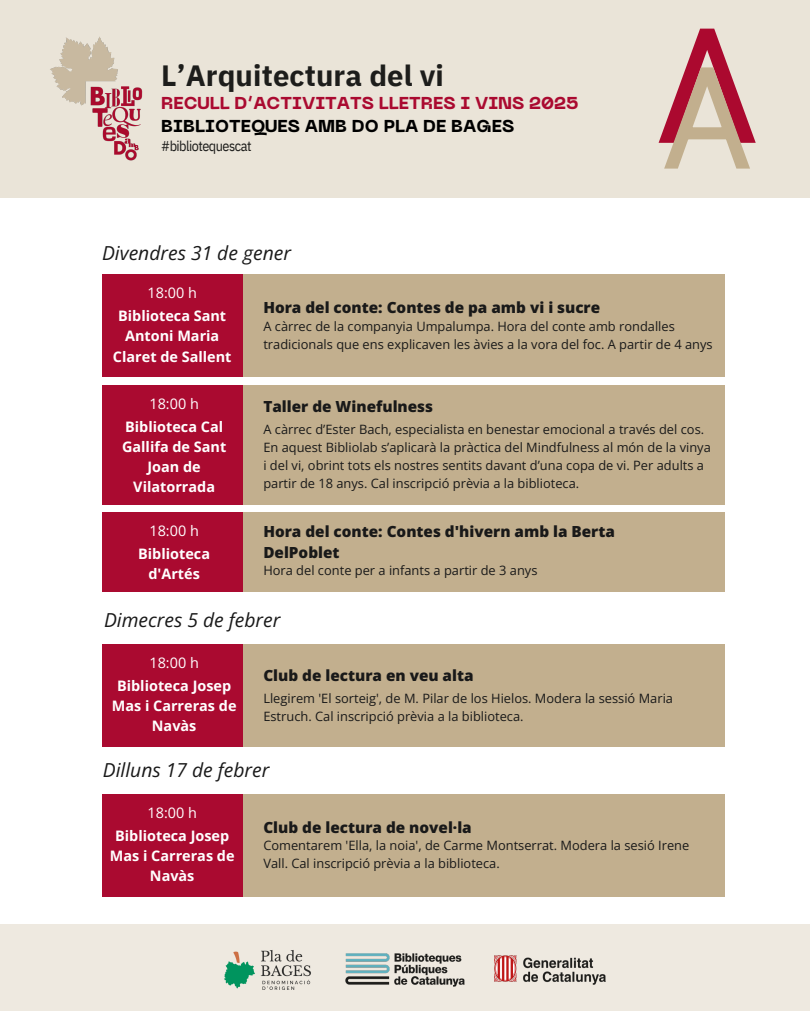
<style>
.page{position:relative;width:810px;height:1013px;background:#fff}
.page>*{position:absolute;margin:0;border:0;box-sizing:border-box;transform-origin:0 0}
.t1{font:700 29.2px "IBM Plex Sans";letter-spacing:.005em;color:#1d1d1b}
.t2{font:italic 19.3px "Open Sans";color:#191919}
.t3{font:800 17.1px/23.5px "PP Neue Machina";color:#aa0a30}
.t4{font:800 15.3px/20.7px "Open Sans";color:#191919}
.t5{font:700 14.4px/20.2px "Open Sans";color:#fff;text-align:center}
.t6{font:14.4px "Open Sans";color:#fff}
.t7{font:14.1px "IBM Plex Sans Cond";letter-spacing:-.035em;color:#1d1d1b}
.t8{font:12.9px/18px "Open Sans";color:#191919}
.s1{color:#000}
</style>
<div class="page">
<div style="left:0;top:924px;width:810px;height:86px;background:#eee9e0"></div>
<img style="left:345px;top:953px;width:120px;height:34px">
<img style="left:494px;top:955px;width:112px;height:30px">
<img style="left:224px;top:950px;width:87px;height:40px">
<div style="left:0;top:0;width:810px;height:197px;background:#eae4d8"></div>
<svg style="left:659px;top:29px;width:97px;height:140px"></svg>
<img style="left:50px;top:37px;width:93px;height:124px">
<div style="left:242px;top:385px;width:483px;height:119px;background:#c2af8e"></div>
<div style="left:102px;top:385px;width:140px;height:119px;background:#aa0a30"></div>
<div style="left:242px;top:512px;width:483px;height:80px;background:#c2af8e"></div>
<div style="left:102px;top:512px;width:140px;height:80px;background:#aa0a30"></div>
<div style="left:242px;top:794px;width:483px;height:102px;background:#c2af8e"></div>
<div style="left:102px;top:794px;width:140px;height:102px;background:#aa0a30"></div>
<div style="left:242px;top:644px;width:483px;height:103px;background:#c2af8e"></div>
<div style="left:102px;top:644px;width:140px;height:103px;background:#aa0a30"></div>
<div style="left:242px;top:275px;width:483px;height:102px;background:#c2af8e"></div>
<div style="left:102px;top:275px;width:140px;height:102px;background:#aa0a30"></div>
<p class="t1" style="left:161px;top:56px;width:284px">L’Arquitectura del vi</p>
<h1 class="t3" style="left:161px;top:92px;width:419px">RECULL D’ACTIVITATS LLETRES I VINS 2025<br><span class="s1">BIBLIOTEQUES AMB DO PLA DE BAGES</span></h1>
<h3 class="t7" style="left:161px;top:137px;width:92px">#bibliotequescat</h3>
<h5 class="t2" style="left:102px;top:240px;width:190px">Divendres 31 de gener</h5>
<h5 class="t6" style="left:148px;top:283px;width:51px">18:00 h</h5>
<h4 class="t5" style="left:113px;top:305px;width:120px">Biblioteca Sant<br>Antoni Maria<br>Claret de Sallent</h4>
<p class="t8" style="left:263px;top:316px;width:451px">A càrrec de la companyia Umpalumpa. Hora del conte amb rondalles tradicionals que ens explicaven les àvies a la vora del foc. A partir de 4 anys</p>
<p class="t4" style="left:263px;top:297px;width:338px">Hora del conte: Contes de pa amb vi i sucre</p>
<h5 class="t6" style="left:149px;top:394px;width:51px">18:00 h</h5>
<p class="t4" style="left:263px;top:395px;width:171px">Taller de Winefulness</p>
<h4 class="t5" style="left:122px;top:416px;width:106px">Biblioteca Cal<br>Gallifa de Sant<br>Joan de<br>Vilatorrada</h4>
<p class="t8" style="left:263px;top:420px;width:442px">A càrrec d’Ester Bach, especialista en benestar emocional a través del cos.</p>
<p class="t8" style="left:263px;top:438px;width:449px">En aquest Bibliolab s’aplicarà la pràctica del Mindfulness al món de la vinya i del vi, obrint tots els nostres sentits davant d’una copa de vi. Per adults a partir de 18 anys. Cal inscripció prèvia a la biblioteca.</p>
<h5 class="t4" style="left:263px;top:521px;width:353px">Hora del conte: Contes d'hivern amb la Berta<br>DelPoblet</h5>
<h4 class="t6" style="left:149px;top:521px;width:51px">18:00 h</h4>
<p class="t5" style="left:138px;top:543px;width:73px">Biblioteca d'Artés</p>
<p class="t8" style="left:263px;top:561px;width:276px">Hora del conte per a infants a partir de 3 anys</p>
<p class="t2" style="left:104px;top:606px;width:178px">Dimecres 5 de febrer</p>
<h5 class="t6" style="left:149px;top:652px;width:51px">18:00 h</h5>
<h4 class="t5" style="left:112px;top:675px;width:126px">Biblioteca Josep<br>Mas i Carreras de<br>Navàs</h4>
<p class="t4" style="left:263px;top:664px;width:212px">Club de lectura en veu alta</p>
<p class="t8" style="left:263px;top:688px;width:411px">Llegirem 'El sorteig', de M. Pilar de los Hielos. Modera la sessió Maria<br>Estruch. Cal inscripció prèvia a la biblioteca.</p>
<p class="t2" style="left:103px;top:756px;width:168px">Dilluns 17 de febrer</p>
<h5 class="t6" style="left:148px;top:802px;width:51px">18:00 h</h5>
<h4 class="t5" style="left:110px;top:825px;width:126px">Biblioteca Josep<br>Mas i Carreras de<br>Navàs</h4>
<p class="t8" style="left:263px;top:836px;width:427px">Comentarem 'Ella, la noia', de Carme Montserrat. Modera la sesió Irene<br>Vall. Cal inscripció prèvia a la biblioteca.</p>
<p class="t4" style="left:263px;top:816px;width:210px">Club de lectura de novel·la</p>
</div>
